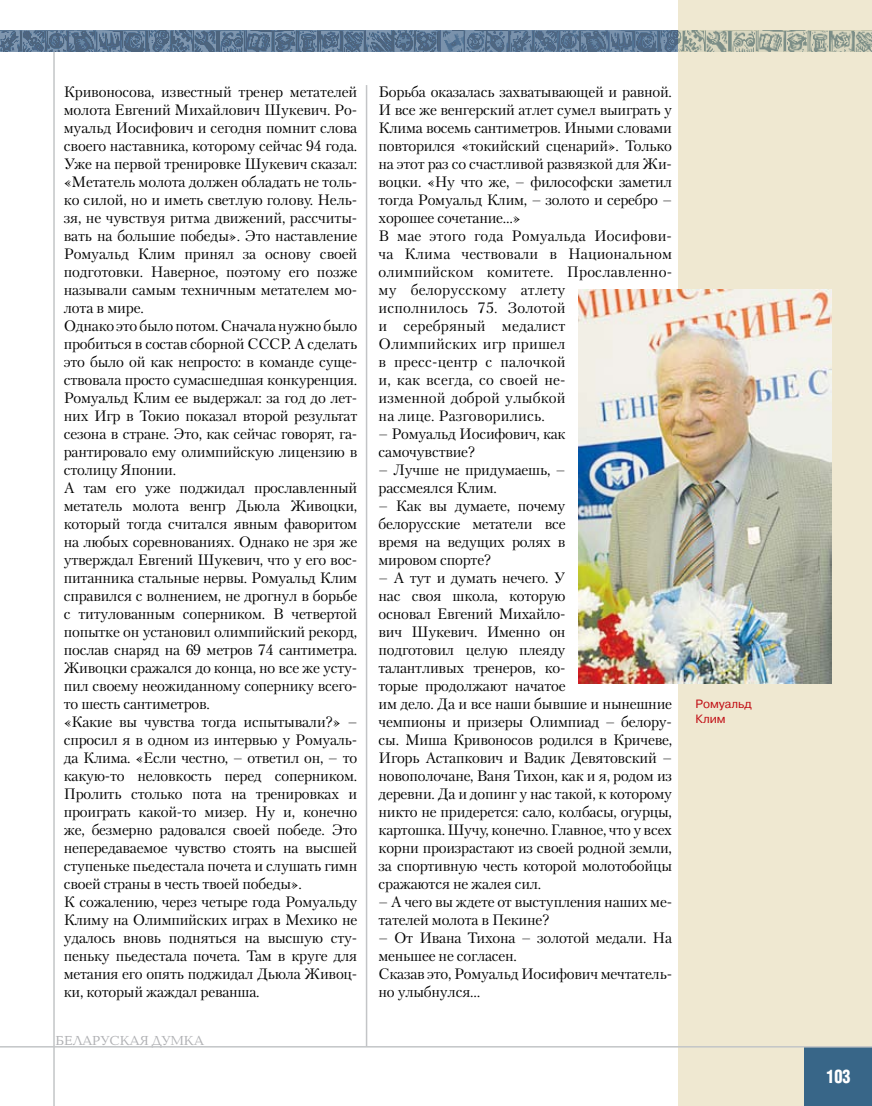
<style>
.page{position:relative;width:872px;height:1106px;background:#fff}
.page>*{position:absolute;margin:0;border:0;box-sizing:border-box;transform-origin:0 0}
.t1{font:700 18px "AG Letterica Cond L";color:#fff;scale:.9 1}
.t2{font:15px/18px "Petersburg C";letter-spacing:-.015em;color:#000}
.t3{font:15px/18px "Petersburg C";letter-spacing:.01em;color:#000}
.t4{font:13.5px "Baltica C";color:#aeafb2}
.t5{font:12px/14.4px "Pragmatica C";color:#c10c13}
</style>
<div class="page">
<div style="left:678px;top:0;width:194px;height:1106px;background:#efe8d1"></div>
<hr style="left:53px;top:52px;width:2px;height:1054px;background:#c3c5c7">
<hr style="left:366px;top:85px;width:1px;height:961px;background:#c3c5c7">
<div style="left:804px;top:1047px;width:68px;height:59px;background:#386688"></div>
<svg style="left:0;top:31px;width:872px;height:21px;background:#6f8497"></svg>
<hr style="left:0;top:1046px;width:872px;height:1px;background:#c3c5c7">
<img style="left:578px;top:289px;width:254px;height:394px">
<p class="t2" style="left:64px;top:82px;width:295px">Кривоносова, известный тренер метателей молота Евгений Михайлович Шукевич. Ро&shy;муальд Иосифович и сегодня помнит слова своего наставника, которому сейчас 94 года.<br>Уже на первой тренировке Шукевич сказал: «Метатель молота должен обладать не толь&shy;ко силой, но и иметь светлую голову. Нель&shy;зя, не чувствуя ритма движений, рассчиты&shy;вать на большие победы». Это наставление Ромуальд Клим принял за основу своей подготовки. Наверное, поэтому его позже называли самым техничным метателем мо&shy;лота в мире.<br>Однако это было потом. Сначала нужно было пробиться в состав сборной СССР. А сделать это было ой как непросто: в команде суще&shy;ствовала просто сумасшедшая конкуренция.<br>Ромуальд Клим ее выдержал: за год до лет&shy;них Игр в Токио показал второй результат сезона в стране. Это, как сейчас говорят, га&shy;рантировало ему олимпийскую лицензию в столицу Японии.<br>А там его уже поджидал прославленный метатель молота венгр Дьюла Живоцки, который тогда считался явным фаворитом на любых соревнованиях. Однако не зря же утверждал Евгений Шукевич, что у его вос&shy;питанника стальные нервы. Ромуальд Клим справился с волнением, не дрогнул в борьбе с титулованным соперником. В четвертой попытке он установил олимпийский рекорд, послав снаряд на 69 метров 74 сантиметра.<br>Живоцки сражался до конца, но все же усту&shy;пил своему неожиданному сопернику всего&shy;то шесть сантиметров.<br>«Какие вы чувства тогда испытывали?» – спросил я в одном из интервью у Ромуаль&shy;да Клима. «Если честно, – ответил он, – то какую-то неловкость перед соперником.<br>Пролить столько пота на тренировках и проиграть какой-то мизер. Ну и, конечно же, безмерно радовался своей победе. Это непередаваемое чувство стоять на высшей ступеньке пьедестала почета и слушать гимн своей страны в честь твоей победы».<br>К сожалению, через четыре года Ромуальду Климу на Олимпийских играх в Мехико не удалось вновь подняться на высшую сту&shy;пеньку пьедестала почета. Там в круге для метания его опять поджидал Дьюла Живоц&shy;ки, который жаждал реванша.</p>
<p class="t3" style="left:378px;top:82px;width:295px">Борьба оказалась захватывающей и равной.<br>И все же венгерский атлет сумел выиграть у<br>Клима восемь сантиметров. Иными словами повторился «токийский сценарий». Только на этот раз со счастливой развязкой для Жи&shy;воцки. «Ну что же, – философски заметил тогда Ромуальд Клим, – золото и серебро – хорошее сочетание…»<br>В мае этого года Ромуальда Иосифови&shy;ча Клима чествовали в Национальном олимпийском комитете. Прославленно&shy;му белорусскому атлету<br>исполнилось 75. Золотой<br>и серебряный медалист<br>Олимпийских игр пришел<br>в пресс-центр с палочкой<br>и, как всегда, со своей не-<br>изменной доброй улыбкой<br>на лице. Разговорились.</p>
<p class="t2" style="left:378px;top:424px;width:188px">– Ромуальд Иосифович, как самочувствие?</p>
<p class="t2" style="left:378px;top:460px;width:188px">– Лучше не придумаешь, – рассмеялся Клим.</p>
<p class="t2" style="left:378px;top:496px;width:188px;text-align:justify">– Как вы думаете, почему белорусские метатели все время на ведущих ролях в мировом спорте?</p>
<p class="t2" style="left:378px;top:568px;width:295px">– А тут и думать нечего. У<br>нас своя школа, которую<br>основал Евгений Михайло-<br>вич Шукевич. Именно он<br>подготовил целую плеяду<br>талантливых тренеров, ко-<br>торые продолжают начатое<br>им дело. Да и все наши бывшие и нынешние чемпионы и призеры Олимпиад – белору&shy;сы. Миша Кривоносов родился в Кричеве, Игорь Астапкович и Вадик Девятовский – новополочане, Ваня Тихон, как и я, родом из деревни. Да и допинг у нас такой, к которому никто не придерется: сало, колбасы, огурцы, картошка. Шучу, конечно. Главное, что у всех корни произрастают из своей родной земли, за спортивную честь которой молотобойцы сражаются не жалея сил.</p>
<p class="t2" style="left:378px;top:892px;width:295px">– А чего вы ждете от выступления наших ме&shy;тателей молота в Пекине?</p>
<p class="t2" style="left:378px;top:928px;width:295px">– От Ивана Тихона – золотой медали. На меньшее не согласен.<br>Сказав это, Ромуальд Иосифович мечтатель&shy;но улыбнулся…</p>
<p class="t4" style="left:56px;top:1033px;width:150px">БЕЛАРУСКАЯ ДУМКА</p>
<p class="t5" style="left:695px;top:697px;width:58px">Ромуальд<br>Клим</p>
<p class="t1" style="left:826px;top:1065px;width:29px">103</p>
</div>
